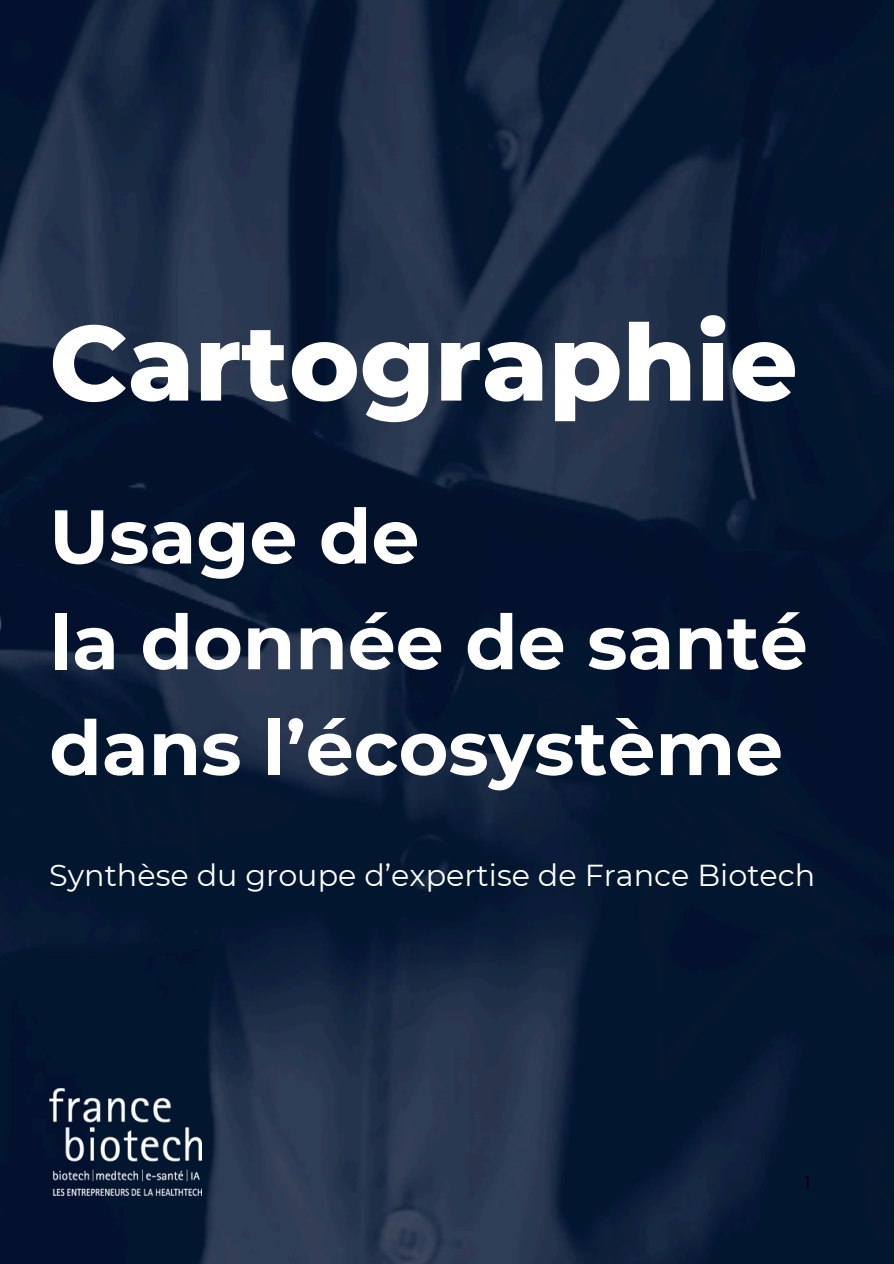
<style>
.page{position:relative;width:894px;height:1264px;background:#fff}
.page>*{position:absolute;margin:0;border:0;box-sizing:border-box;transform-origin:0 0}
.t1{font:800 106.2px "Montserrat";color:#fff}
.t2{font:700 75.9px/105.8px "Montserrat";color:#fff}
.t3{font:30.3px "Montserrat";color:#fff}
.t4{font:18px "Montserrat";color:#000}
</style>
<div class="page">
<img style="left:0;top:0;width:893px;height:1263px">
<img style="left:49px;top:1088px;width:152px;height:107px">
<p class="t1" style="left:49px;top:298px;width:750px">Cartographie</p>
<h1 class="t2" style="left:49px;top:483px;width:759px">Usage de<br>la donnée de santé dans l’écosystème</h1>
<h3 class="t3" style="left:49px;top:856px;width:767px">Synthèse du groupe d’expertise de France Biotech</h3>
<p class="t4" style="left:804px;top:1171px;width:8px">1</p>
</div>
